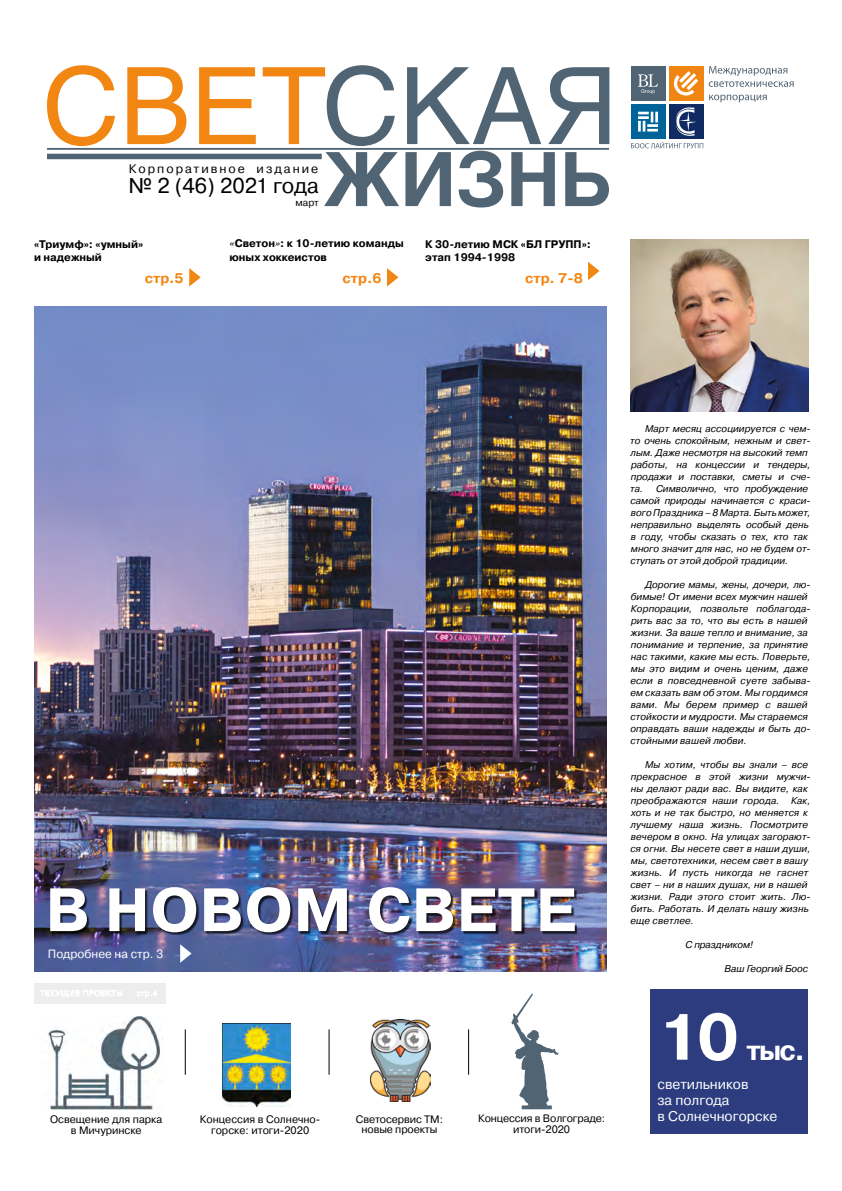
<style>
.page{position:relative;width:842px;height:1191px;background:#fff}
.page>*{position:absolute;margin:0;border:0;box-sizing:border-box;transform-origin:0 0}
.t1{font:700 65.2px "Pragmatica C";color:#fff}
.t2{font:700 61px "Pragmatica";letter-spacing:.01em;color:#fff}
.t3{font:700 28.1px "Pragmatica C";color:#fff}
.t4{font:21.3px "Pragmatica";color:#000}
.t5{font:14px/16px "Pragmatica C";color:#fff}
.t6{font:700 14px "Pragmatica C";color:#f18612}
.t7{font:12.4px "Pragmatica";letter-spacing:.16em;color:#000}
.t8{font:12px "Pragmatica C";color:#fff}
.t9{font:700 11px/13.2px "Pragmatica C";color:#000}
.t10{font:10.8px/10.8px "Pragmatica C";color:#000;text-align:center}
.t11{font:10px "Pragmatica";color:#000}
.t12{font:italic 9.8px/12px "Pragmatica C";letter-spacing:.01em;color:#000}
.t13{font:italic 9.8px "Pragmatica C";letter-spacing:-.01em;color:#000}
.s1{font-weight:400;font-style:italic}
</style>
<div class="page">
<div style="left:651px;top:989px;width:157px;height:145px;background:#2c3c7e"></div>
<img style="left:34px;top:306px;width:572px;height:665px">
<div style="left:52px;top:889px;width:525px;height:45px;background:#000;opacity:.75"></div>
<svg style="left:180px;top:944px;width:12px;height:18px"></svg>
<img style="left:370px;top:1019px;width:60px;height:82px">
<hr style="left:468px;top:1029px;width:1px;height:45px;background:#000">
<hr style="left:329px;top:1029px;width:1px;height:45px;background:#000">
<hr style="left:185px;top:1029px;width:1px;height:45px;background:#000">
<div style="left:34px;top:982px;width:132px;height:21px;background:#ededed"></div>
<svg style="left:189px;top:268px;width:12px;height:18px"></svg>
<svg style="left:387px;top:268px;width:11px;height:18px"></svg>
<svg style="left:588px;top:262px;width:11px;height:18px"></svg>
<svg style="left:709px;top:66px;width:85px;height:21px"></svg>
<svg style="left:709px;top:95px;width:58px;height:7px"></svg>
<div style="left:669px;top:66px;width:34px;height:35px;background:#f18513"></div>
<svg style="left:674px;top:71px;width:24px;height:24px"></svg>
<div style="left:631px;top:66px;width:34px;height:35px;background:#516473"></div>
<svg style="left:638px;top:74px;width:20px;height:20px"></svg>
<div style="left:631px;top:104px;width:34px;height:35px;background:#00649b"></div>
<div style="left:669px;top:104px;width:34px;height:35px;background:#102a62"></div>
<svg style="left:631px;top:106px;width:72px;height:42px"></svg>
<svg style="left:47px;top:65px;width:562px;height:142px"></svg>
<img style="left:631px;top:239px;width:177px;height:172px">
<svg style="left:511px;top:993px;width:48px;height:116px"></svg>
<img style="left:222px;top:1024px;width:68px;height:82px">
<img style="left:48px;top:1016px;width:115px;height:93px">
<p class="t7" style="left:129px;top:161px;width:191px">Корпоративное издание</p>
<p class="t11" style="left:296px;top:196px;width:25px">март</p>
<h3 class="t4" style="left:129px;top:173px;width:192px">№ 2 (46) 2021 года</h3>
<p class="t9" style="left:229px;top:237px;width:176px"><span class="s1">«</span>Светон<span class="s1">»</span>: к 10-летию команды юных хоккеистов</p>
<p class="t9" style="left:34px;top:238px;width:111px">«Триумф»: «умный» и надежный</p>
<p class="t9" style="left:425px;top:238px;width:167px">К 30-летию МСК «БЛ ГРУПП»: этап 1994-1998</p>
<h3 class="t6" style="left:145px;top:270px;width:40px">стр.5</h3>
<h3 class="t6" style="left:342px;top:270px;width:40px">стр.6</h3>
<h3 class="t6" style="left:525px;top:270px;width:59px">стр. 7-8</h3>
<h2 class="t2" style="left:46px;top:870px;width:532px">В НОВОМ СВЕТЕ</h2>
<p class="t8" style="left:48px;top:947px;width:117px">Подробнее на стр. 3</p>
<p class="t10" style="left:50px;top:1113px;width:114px">Освещение для парка в Мичуринске</p>
<p class="t10" style="left:200px;top:1114px;width:122px">Концессия в Солнечно&shy;горске: итоги-2020</p>
<p class="t10" style="left:356px;top:1113px;width:89px">Светосервис ТМ: новые проекты</p>
<p class="t10" style="left:478px;top:1113px;width:129px">Концессия в Волгограде: итоги-2020</p>
<p class="t12" style="left:630px;top:423px;width:182px;text-indent:15px">Март месяц ассоциируется с чем&shy;то очень спокойным, нежным и свет&shy;лым. Даже несмотря на высокий темп работы, на концессии и тендеры, продажи и поставки, сметы и сче&shy;та. Символично, что пробуждение самой природы начинается с краси&shy;вого Праздника – 8 Марта. Быть может, неправильно выделять особый день в году, чтобы сказать о тех, кто так много значит для нас, но не будем от&shy;ступать от этой доброй традиции.</p>
<p class="t12" style="left:630px;top:579px;width:182px;text-indent:15px">Дорогие мамы, жены, дочери, лю&shy;бимые! От имени всех мужчин нашей<br>Корпорации, позвольте поблагода&shy;рить вас за то, что вы есть в нашей жизни. За ваше тепло и внимание, за понимание и терпение, за принятие нас такими, какие мы есть. Поверьте, мы это видим и очень ценим, даже если в повседневной суете забыва&shy;ем сказать вам об этом. Мы гордимся вами. Мы берем пример с вашей стойкости и мудрости. Мы стараемся оправдать ваши надежды и быть до&shy;стойными вашей любви.</p>
<p class="t12" style="left:630px;top:759px;width:182px;text-indent:15px">Мы хотим, чтобы вы знали – все прекрасное в этой жизни мужчи&shy;ны делают ради вас. Вы видите, как преображаются наши города. Как, хоть и не так быстро, но меняется к лучшему наша жизнь. Посмотрите вечером в окно. На улицах загорают&shy;ся огни. Вы несете свет в наши души, мы, светотехники, несем свет в вашу жизнь. И пусть никогда не гаснет свет – ни в наших душах, ни в нашей жизни. Ради этого стоит жить. Лю&shy;бить. Работать. И делать нашу жизнь еще светлее.</p>
<p class="t13" style="left:685px;top:939px;width:69px">С праздником!</p>
<p class="t13" style="left:725px;top:963px;width:85px">Ваш Георгий Боос</p>
<h1 class="t1" style="left:658px;top:1001px;width:82px">10</h1>
<h3 class="t3" style="left:746px;top:1034px;width:60px">тыс.</h3>
<h3 class="t5" style="left:657px;top:1076px;width:121px">светильников<br>за полгода<br>в Солнечногорске</h3>
</div>
